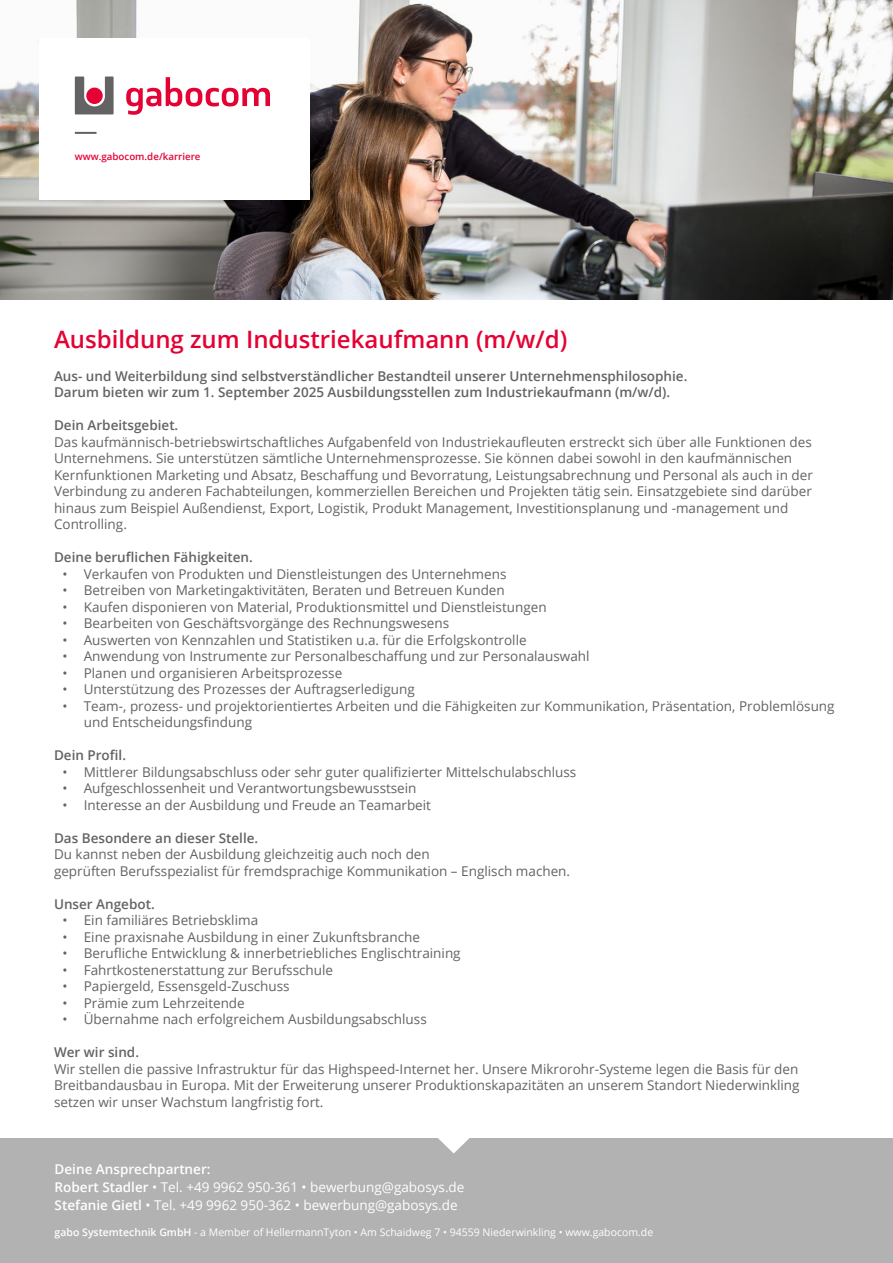
<style>
.page{position:relative;width:893px;height:1263px;background:#fff}
.page>*{position:absolute;margin:0;border:0;box-sizing:border-box;transform-origin:0 0}
.t1{font:600 24px "Open Sans";color:#e40234}
.t2{font:13.5px/16.5px "Open Sans";color:#646363}
.t3{font:600 13.5px/16.5px "Open Sans";color:#646363}
.t4{font:13.5px/18px "Open Sans";color:#fff}
.t5{font:10.5px "Open Sans";color:#fff}
.t6{font:600 9.75px "Open Sans";color:#e40234}
.s1{font-weight:600}
</style>
<div class="page">
<img style="left:0;top:0;width:893px;height:300px">
<div style="left:39px;top:38px;width:270px;height:161px;background:#fff"></div>
<hr style="left:75px;top:132px;width:22px;height:2px;background:#646363">
<svg style="left:75px;top:77px;width:39px;height:37px"></svg>
<svg style="left:126px;top:77px;width:144px;height:38px"></svg>
<div style="left:0;top:1138px;width:893px;height:125px;background:#b3b2b2"></div>
<svg style="left:438px;top:1138px;width:32px;height:15px"></svg>
<p class="t6" style="left:75px;top:150px;width:127px">www.gabocom.de/karriere</p>
<h1 class="t1" style="left:54px;top:323px;width:515px">Ausbildung zum Industriekaufmann (m/w/d)</h1>
<p class="t3" style="left:54px;top:367px;width:635px">Aus- und Weiterbildung sind selbstverständlicher Bestandteil unserer Unternehmensphilosophie.<br>Darum bieten wir zum 1. September 2025 Ausbildungsstellen zum Industriekaufmann (m/w/d).</p>
<p class="t3" style="left:54px;top:417px;width:126px">Dein Arbeitsgebiet.</p>
<p class="t2" style="left:54px;top:433px;width:760px">Das kaufmännisch-betriebswirtschaftliches Aufgabenfeld von Industriekaufleuten erstreckt sich über alle Funktionen des Unternehmens. Sie unterstützen sämtliche Unternehmensprozesse. Sie können dabei sowohl in den kaufmännischen Kernfunktionen Marketing und Absatz, Beschaffung und Bevorratung, Leistungsabrechnung und Personal als auch in der Verbindung zu anderen Fachabteilungen, kommerziellen Bereichen und Projekten tätig sein. Einsatzgebiete sind darüber hinaus zum Beispiel Außendienst, Export, Logistik, Produkt Management, Investitionsplanung und -management und Controlling.</p>
<p class="t3" style="left:54px;top:549px;width:200px">Deine beruflichen Fähigkeiten.</p>
<p class="t2" style="left:63px;top:565px;width:445px">• Verkaufen von Produkten und Dienstleistungen des Unternehmens</p>
<p class="t2" style="left:63px;top:582px;width:444px">• Betreiben von Marketingaktivitäten, Beraten und Betreuen Kunden</p>
<p class="t2" style="left:63px;top:598px;width:486px">• Kaufen disponieren von Material, Produktionsmittel und Dienstleistungen</p>
<p class="t2" style="left:63px;top:615px;width:388px">• Bearbeiten von Geschäftsvorgänge des Rechnungswesens</p>
<p class="t2" style="left:63px;top:631px;width:466px">• Auswerten von Kennzahlen und Statistiken u.a. für die Erfolgskontrolle</p>
<p class="t2" style="left:63px;top:648px;width:528px">• Anwendung von Instrumente zur Personalbeschaffung und zur Personalauswahl</p>
<p class="t2" style="left:63px;top:664px;width:281px">• Planen und organisieren Arbeitsprozesse</p>
<p class="t2" style="left:63px;top:681px;width:354px">• Unterstützung des Prozesses der Auftragserledigung</p>
<p class="t2" style="left:84px;top:697px;width:752px;text-indent:-21px">• Team-, prozess- und projektorientiertes Arbeiten und die Fähigkeiten zur Kommunikation, Präsentation, Problemlösung und Entscheidungsfindung</p>
<p class="t3" style="left:54px;top:747px;width:74px">Dein Profil.</p>
<p class="t2" style="left:63px;top:763px;width:515px">• Mittlerer Bildungsabschluss oder sehr guter qualifizierter Mittelschulabschluss</p>
<p class="t2" style="left:63px;top:780px;width:356px">• Aufgeschlossenheit und Verantwortungsbewusstsein</p>
<p class="t2" style="left:63px;top:796px;width:370px">• Interesse an der Ausbildung und Freude an Teamarbeit</p>
<p class="t3" style="left:54px;top:829px;width:206px">Das Besondere an dieser Stelle.</p>
<p class="t2" style="left:54px;top:846px;width:518px">Du kannst neben der Ausbildung gleichzeitig auch noch den<br>geprüften Berufsspezialist für fremdsprachige Kommunikation – Englisch machen.</p>
<p class="t3" style="left:54px;top:895px;width:102px">Unser Angebot.</p>
<p class="t2" style="left:63px;top:912px;width:197px">• Ein familiäres Betriebsklima</p>
<p class="t2" style="left:63px;top:928px;width:359px">• Eine praxisnahe Ausbildung in einer Zukunftsbranche</p>
<p class="t2" style="left:63px;top:945px;width:400px">• Berufliche Entwicklung &amp; innerbetriebliches Englischtraining</p>
<p class="t2" style="left:63px;top:961px;width:272px">• Fahrtkostenerstattung zur Berufsschule</p>
<p class="t2" style="left:63px;top:978px;width:229px">• Papiergeld, Essensgeld-Zuschuss</p>
<p class="t2" style="left:63px;top:994px;width:184px">• Prämie zum Lehrzeitende</p>
<p class="t2" style="left:63px;top:1011px;width:366px">• Übernahme nach erfolgreichem Ausbildungsabschluss</p>
<p class="t3" style="left:54px;top:1044px;width:87px">Wer wir sind.</p>
<p class="t2" style="left:54px;top:1060px;width:747px;text-align:justify">Wir stellen die passive Infrastruktur für das Highspeed-Internet her. Unsere Mikrorohr-Systeme legen die Basis für den Breitbandausbau in Europa. Mit der Erweiterung unserer Produktionskapazitäten an unserem Standort Niederwinkling setzen wir unser Wachstum langfristig fort.</p>
<p class="t4" style="left:55px;top:1160px;width:411px"><span class="s1">Deine Ansprechpartner:<br>Robert Stadler</span> • Tel. +49 9962 950-361 • bewerbung@gabosys.de<br><span class="s1">Stefanie Gietl</span> • Tel. +49 9962 950-362 • bewerbung@gabosys.de</p>
<p class="t5" style="left:55px;top:1225px;width:600px"><span class="s1">gabo Systemtechnik GmbH</span> - a Member of HellermannTyton • Am Schaidweg 7 • 94559 Niederwinkling • www.gabocom.de</p>
</div>
